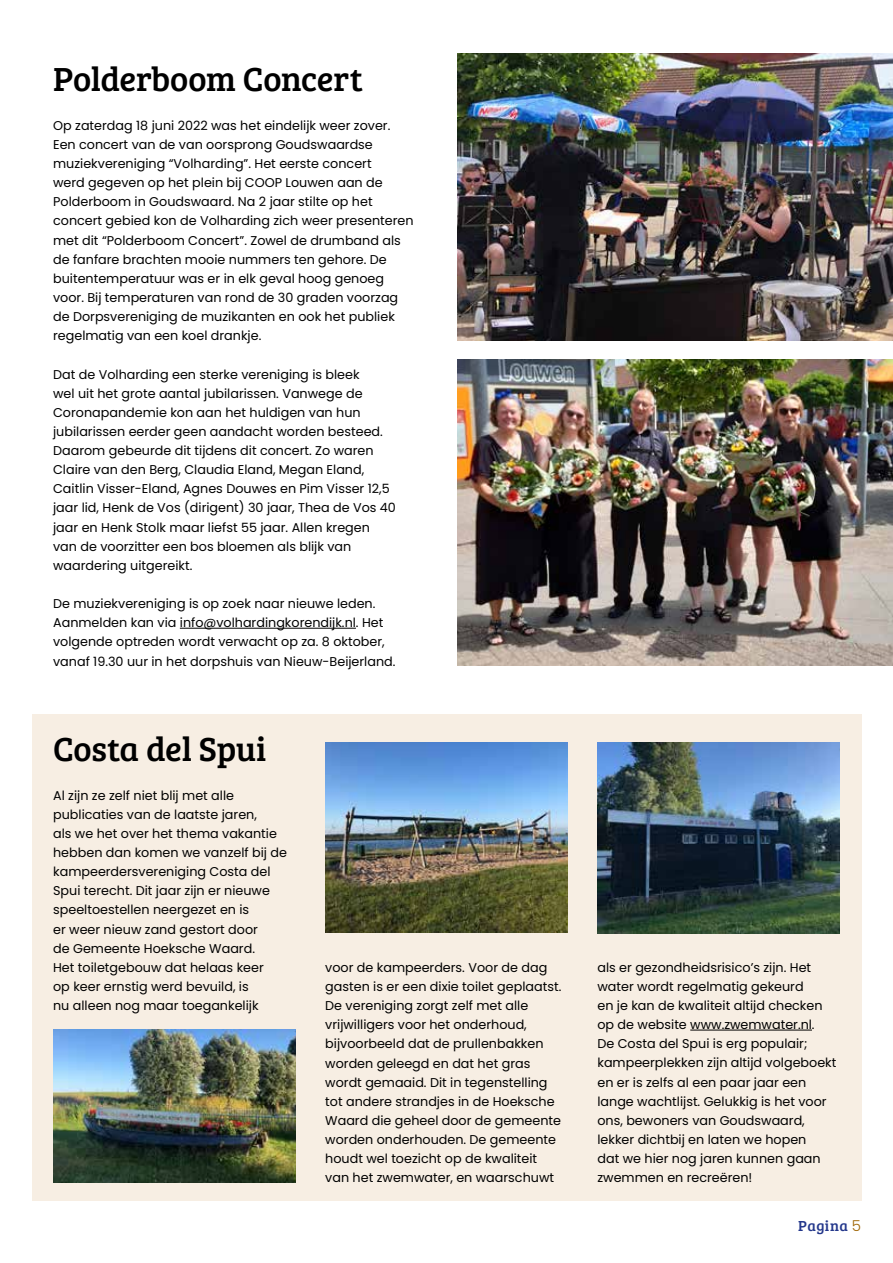
<style>
.page{position:relative;width:893px;height:1263px;background:#fff}
.page>*{position:absolute;margin:0;border:0;box-sizing:border-box;transform-origin:0 0}
.t1{font:34.5px "Bree Serif";letter-spacing:-.01em;color:#000}
.t2{font:15px "Bree Serif";letter-spacing:.025em;color:#23378b}
.t3{font:12.75px/19.2px "Poppins";color:#000}
.s1{font-family:"Poppins";font-weight:300;color:#a06606}
</style>
<div class="page">
<div style="left:32px;top:714px;width:829px;height:487px;background:#f7eee3"></div>
<hr style="left:180px;top:628px;width:176px;height:1px;background:#000">
<hr style="left:690px;top:1030px;width:122px;height:1px;background:#000">
<img style="left:457px;top:53px;width:436px;height:287px">
<img style="left:457px;top:359px;width:436px;height:306px">
<img style="left:53px;top:1029px;width:243px;height:153px">
<img style="left:325px;top:742px;width:243px;height:190px">
<img style="left:597px;top:742px;width:243px;height:191px">
<h1 class="t1" style="left:53px;top:54px;width:311px">Polderboom Concert</h1>
<p class="t3" style="left:53px;top:116px;width:362px">Op zaterdag 18 juni 2022 was het eindelijk weer zover.<br>Een concert van de van oorsprong Goudswaardse muziekvereniging “Volharding”. Het eerste concert<br>werd gegeven op het plein bij COOP Louwen aan de Polderboom in Goudswaard. Na 2 jaar stilte op het concert gebied kon de Volharding zich weer presenteren met dit “Polderboom Concert”. Zowel de drumband als de fanfare brachten mooie nummers ten gehore. De buitentemperatuur was er in elk geval hoog genoeg voor. Bij temperaturen van rond de 30 graden voorzag de Dorpsvereniging de muzikanten en ook het publiek regelmatig van een koel drankje.</p>
<p class="t3" style="left:53px;top:364px;width:344px">Dat de Volharding een sterke vereniging is bleek<br>wel uit het grote aantal jubilarissen. Vanwege de Coronapandemie kon aan het huldigen van hun jubilarissen eerder geen aandacht worden besteed.<br>Daarom gebeurde dit tijdens dit concert. Zo waren Claire van den Berg, Claudia Eland, Megan Eland, Caitlin Visser-Eland, Agnes Douwes en Pim Visser 12,5 jaar lid, Henk de Vos (dirigent) 30 jaar, Thea de Vos 40 jaar en Henk Stolk maar liefst 55 jaar. Allen kregen van de voorzitter een bos bloemen als blijk van waardering uitgereikt.</p>
<p class="t3" style="left:53px;top:594px;width:344px">De muziekvereniging is op zoek naar nieuwe leden.<br>Aanmelden kan via info@volhardingkorendijk.nl. Het volgende optreden wordt verwacht op za. 8 oktober, vanaf 19.30 uur in het dorpshuis van Nieuw-Beijerland.</p>
<h1 class="t1" style="left:53px;top:724px;width:215px">Costa del Spui</h1>
<p class="t3" style="left:53px;top:785px;width:235px">Al zijn ze zelf niet blij met alle publicaties van de laatste jaren,<br>als we het over het thema vakantie hebben dan komen we vanzelf bij de kampeerdersvereniging Costa del<br>Spui terecht. Dit jaar zijn er nieuwe speeltoestellen neergezet en is<br>er weer nieuw zand gestort door<br>de Gemeente Hoeksche Waard.<br>Het toiletgebouw dat helaas keer<br>op keer ernstig werd bevuild, is<br>nu alleen nog maar toegankelijk</p>
<p class="t3" style="left:325px;top:958px;width:238px">voor de kampeerders. Voor de dag gasten is er een dixie toilet geplaatst.<br>De vereniging zorgt zelf met alle vrijwilligers voor het onderhoud, bijvoorbeeld dat de prullenbakken worden geleegd en dat het gras wordt gemaaid. Dit in tegenstelling tot andere strandjes in de Hoeksche Waard die geheel door de gemeente worden onderhouden. De gemeente houdt wel toezicht op de kwaliteit van het zwemwater, en waarschuwt</p>
<p class="t3" style="left:597px;top:958px;width:241px">als er gezondheidsrisico’s zijn. Het water wordt regelmatig gekeurd<br>en je kan de kwaliteit altijd checken op de website www.zwemwater.nl.<br>De Costa del Spui is erg populair; kampeerplekken zijn altijd volgeboekt en er is zelfs al een paar jaar een lange wachtlijst. Gelukkig is het voor ons, bewoners van Goudswaard, lekker dichtbij en laten we hopen<br>dat we hier nog jaren kunnen gaan zwemmen en recreëren!</p>
<p class="t2" style="left:798px;top:1215px;width:64px">Pagina <span class="s1">5</span></p>
</div>
